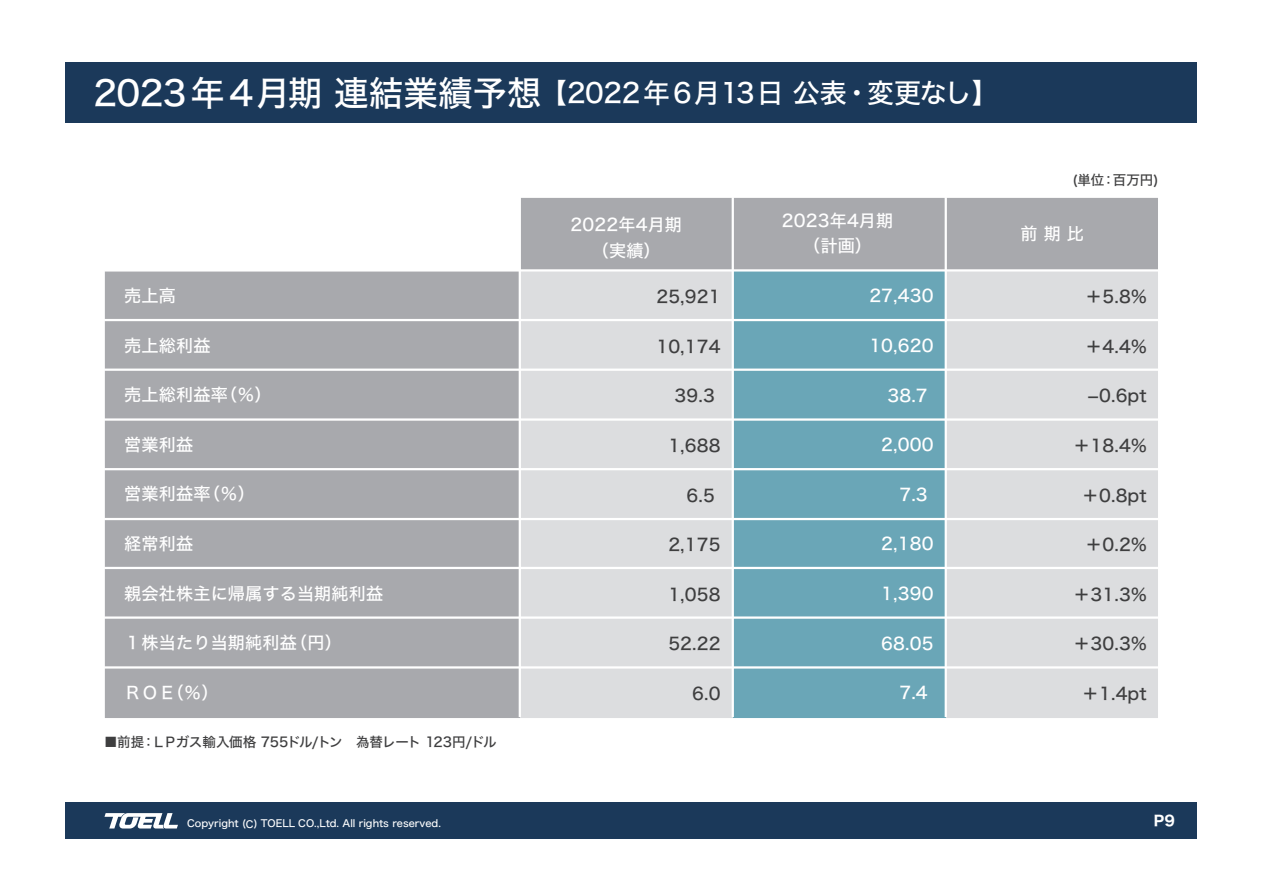
<style>
.page{position:relative;width:1263px;height:893px;background:#fff}
.page>*{position:absolute;margin:0;border:0;box-sizing:border-box;transform-origin:0 0}
.t1{font:27px "Hiragino Sans W5";letter-spacing:.005em;color:#fff}
.t2{font:17.1px/25.7px "Hiragino Sans W5";letter-spacing:.01em;color:#fff;text-align:center}
.t3{font:17.1px "Hiragino Sans W5";letter-spacing:.01em;color:#3e3e3f}
.t4{font:14.25px "Hiragino Sans W7";color:#fff}
.t5{font:13.5px "Hiragino Sans W5";letter-spacing:-.02em;color:#3e3e3f}
.t6{font:10.05px "Hiragino Sans W5";color:#fff}
.s1{font-size:34.5px}
</style>
<div class="page">
<div style="left:66px;top:803px;width:1131px;height:36px;background:#1b395a"></div>
<div style="left:66px;top:63px;width:1131px;height:60px;background:#1b395a"></div>
<svg style="left:104px;top:813px;width:74px;height:15px"></svg>
<div style="left:946px;top:270px;width:213px;height:449px;background:#dcdddf"></div>
<div style="left:520px;top:270px;width:213px;height:449px;background:#dcdddf"></div>
<div style="left:520px;top:197px;width:639px;height:73px;background:#a8a9ad"></div>
<div style="left:104px;top:270px;width:416px;height:449px;background:#a8a9ad"></div>
<div style="left:733px;top:270px;width:213px;height:449px;background:#6aa6b7"></div>
<hr style="left:104px;top:666px;width:1055px;height:3px;background:#fff">
<hr style="left:104px;top:616px;width:1055px;height:3px;background:#fff">
<hr style="left:104px;top:567px;width:1055px;height:2px;background:#fff">
<hr style="left:104px;top:518px;width:1055px;height:2px;background:#fff">
<hr style="left:104px;top:468px;width:1055px;height:2px;background:#fff">
<hr style="left:104px;top:418px;width:1055px;height:3px;background:#fff">
<hr style="left:104px;top:369px;width:1055px;height:2px;background:#fff">
<hr style="left:104px;top:319px;width:1055px;height:2px;background:#fff">
<hr style="left:104px;top:269px;width:1055px;height:3px;background:#fff">
<hr style="left:945px;top:197px;width:2px;height:520px;background:#fff">
<hr style="left:732px;top:197px;width:2px;height:520px;background:#fff">
<hr style="left:519px;top:197px;width:2px;height:520px;background:#fff">
<h1 class="t1" style="left:93px;top:69px;width:906px"><span class="s1">2023年4月期 連結業績予想</span>【2022年6月13日 公表・変更なし】</h1>
<p class="t2" style="left:124px;top:282px;width:53px">売上高</p>
<p class="t2" style="left:124px;top:331px;width:88px">売上総利益</p>
<p class="t2" style="left:124px;top:381px;width:149px">売上総利益率（％）</p>
<p class="t2" style="left:124px;top:430px;width:70px">営業利益</p>
<p class="t2" style="left:124px;top:480px;width:132px">営業利益率（％）</p>
<p class="t2" style="left:124px;top:530px;width:70px">経常利益</p>
<p class="t2" style="left:124px;top:579px;width:260px">親会社株主に帰属する当期純利益</p>
<p class="t2" style="left:124px;top:629px;width:219px">１株当たり当期純利益（円）</p>
<p class="t2" style="left:124px;top:678px;width:96px">ＲＯＥ（％）</p>
<p class="t5" style="left:104px;top:730px;width:394px">■前提：ＬＰガス輸入価格 755ドル/トン　為替レート 123円/ドル</p>
<p class="t6" style="left:187px;top:814px;width:255px">Copyright (C) TOELL CO.,Ltd. All rights reserved.</p>
<p class="t2" style="left:570px;top:211px;width:113px">2022年4月期（実績）</p>
<p class="t2" style="left:782px;top:206px;width:113px">2023年4月期（計画）</p>
<p class="t3" style="left:656px;top:281px;width:66px">25,921</p>
<p class="t3" style="left:656px;top:331px;width:66px">10,174</p>
<p class="t3" style="left:674px;top:381px;width:42px">39.3</p>
<p class="t3" style="left:668px;top:430px;width:54px">1,688</p>
<p class="t3" style="left:686px;top:480px;width:30px">6.5</p>
<p class="t3" style="left:668px;top:529px;width:54px">2,175</p>
<p class="t3" style="left:668px;top:579px;width:54px">1,058</p>
<p class="t3" style="left:668px;top:628px;width:54px">52.22</p>
<p class="t3" style="left:692px;top:678px;width:30px">6.0</p>
<p class="t2" style="left:869px;top:282px;width:66px">27,430</p>
<p class="t2" style="left:869px;top:332px;width:66px">10,620</p>
<p class="t2" style="left:887px;top:381px;width:42px">38.7</p>
<p class="t2" style="left:881px;top:431px;width:54px">2,000</p>
<p class="t2" style="left:899px;top:481px;width:30px">7.3</p>
<p class="t2" style="left:881px;top:530px;width:54px">2,180</p>
<p class="t2" style="left:881px;top:580px;width:54px">1,390</p>
<p class="t2" style="left:881px;top:629px;width:54px">68.05</p>
<p class="t2" style="left:899px;top:679px;width:30px">7.4</p>
<p class="t5" style="left:1072px;top:168px;width:88px">(単位：百万円)</p>
<p class="t2" style="left:1020px;top:220px;width:65px">前 期 比</p>
<p class="t3" style="left:1085px;top:281px;width:63px">＋5.8%</p>
<p class="t3" style="left:1085px;top:331px;width:63px">＋4.4%</p>
<p class="t3" style="left:1087px;top:381px;width:61px">-0.6pt</p>
<p class="t3" style="left:1073px;top:430px;width:75px">＋18.4%</p>
<p class="t3" style="left:1082px;top:480px;width:66px">＋0.8pt</p>
<p class="t3" style="left:1085px;top:529px;width:63px">＋0.2%</p>
<p class="t3" style="left:1073px;top:579px;width:75px">＋31.3%</p>
<p class="t3" style="left:1073px;top:628px;width:75px">＋30.3%</p>
<p class="t3" style="left:1082px;top:678px;width:66px">＋1.4pt</p>
<p class="t4" style="left:1154px;top:810px;width:23px">P9</p>
</div>
